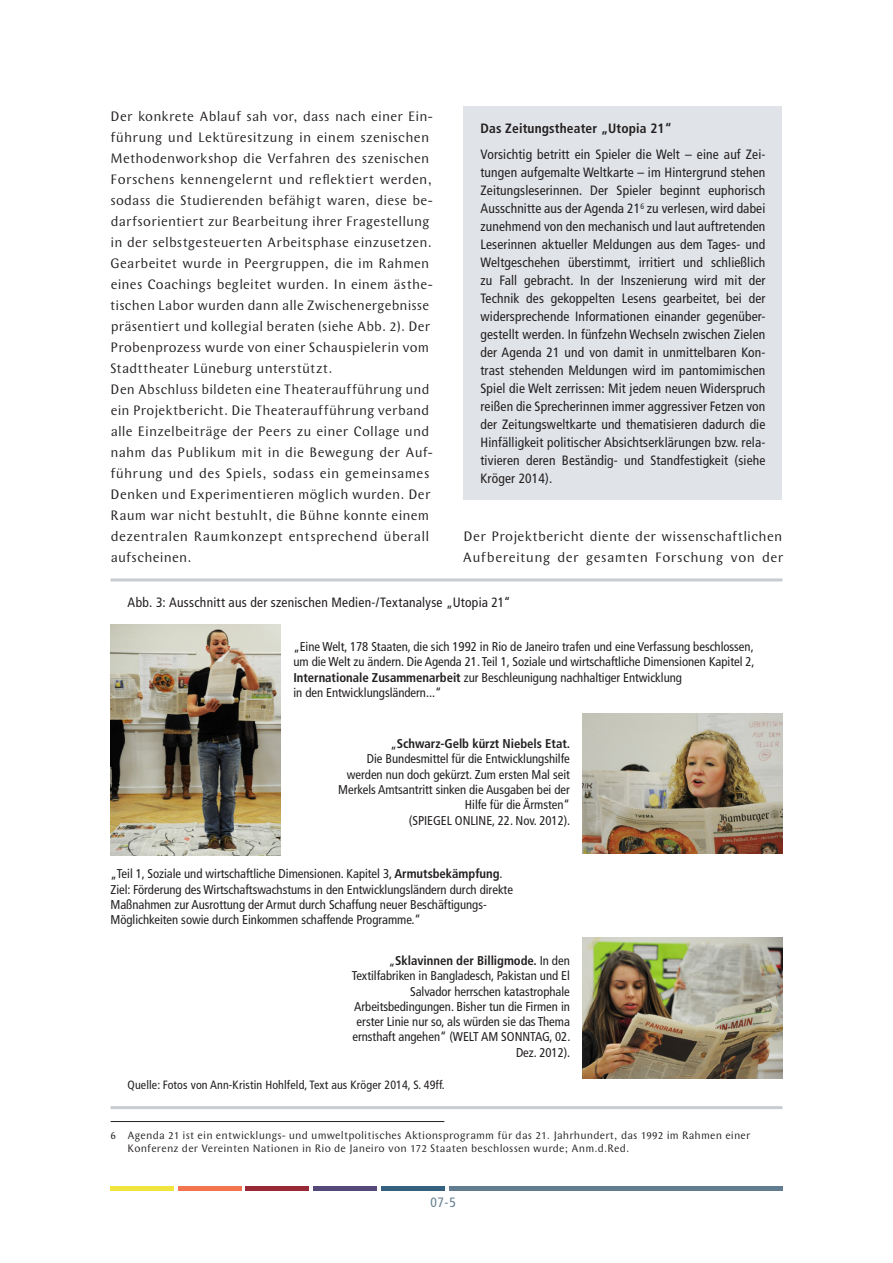
<style>
.page{position:relative;width:893px;height:1263px;background:#fff}
.page>*{position:absolute;margin:0;border:0;box-sizing:border-box;transform-origin:0 0}
.t1{font:14.25px/21px "Wunderlich";letter-spacing:.015em;color:#231f20}
.t2{font:condensed 13.5px/18px "Frutiger LT Std";letter-spacing:.01em;color:#231f20;text-align:justify}
.t3{font:700 condensed 13.5px "Frutiger LT Std";letter-spacing:.01em;color:#231f20}
.t4{font:condensed 13.5px "Frutiger LT Std";color:#617d8f}
.t5{font:condensed 12.75px/15.3px "Frutiger LT Std";letter-spacing:-.005em;color:#231f20}
.t6{font:condensed 12px "Frutiger LT Std";letter-spacing:.01em;color:#231f20}
.t7{font:11.25px/13.5px "Wunderlich";letter-spacing:.015em;color:#231f20}
.s1{font-weight:700}
</style>
<div class="page">
<div style="left:111px;top:1186px;width:63px;height:5px;background:#f0e53d"></div>
<div style="left:178px;top:1186px;width:64px;height:5px;background:#f3744f"></div>
<div style="left:246px;top:1186px;width:63px;height:5px;background:#972a36"></div>
<div style="left:313px;top:1186px;width:64px;height:5px;background:#544979"></div>
<div style="left:381px;top:1186px;width:63px;height:5px;background:#366080"></div>
<div style="left:449px;top:1186px;width:333px;height:5px;background:#617d8f"></div>
<div style="left:463px;top:106px;width:319px;height:394px;background:#e0e4e8"></div>
<hr style="left:111px;top:578px;width:671px;height:3px;background:#c7ccd3">
<hr style="left:111px;top:1121px;width:333px;height:1px;background:#231f20">
<img style="left:111px;top:624px;width:170px;height:232px">
<img style="left:583px;top:713px;width:199px;height:140px">
<img style="left:583px;top:938px;width:199px;height:140px">
<hr style="left:111px;top:1106px;width:671px;height:3px;background:#c7ccd3">
<p class="t1" style="left:110px;top:106px;width:324px">Der konkrete Ablauf sah vor, dass nach einer Ein&shy;führung und Lektüresitzung in einem szenischen Methodenworkshop die Verfahren des szenischen Forschens kennengelernt und reflektiert werden, sodass die Studierenden befähigt waren, diese be&shy;darfsorientiert zur Bearbeitung ihrer Fragestellung in der selbstgesteuerten Arbeitsphase einzusetzen.<br>Gearbeitet wurde in Peergruppen, die im Rahmen eines Coachings begleitet wurden. In einem ästhe&shy;tischen Labor wurden dann alle Zwischenergebnisse präsentiert und kollegial beraten (siehe Abb. 2). Der Probenprozess wurde von einer Schauspielerin vom Stadttheater Lüneburg unterstützt.<br>Den Abschluss bildeten eine Theateraufführung und ein Projektbericht. Die Theateraufführung verband alle Einzelbeiträge der Peers zu einer Collage und nahm das Publikum mit in die Bewegung der Auf&shy;führung und des Spiels, sodass ein gemeinsames Denken und Experimentieren möglich wurden. Der Raum war nicht bestuhlt, die Bühne konnte einem dezentralen Raumkonzept entsprechend überall aufscheinen.</p>
<p class="t3" style="left:480px;top:120px;width:193px">Das Zeitungstheater „Utopia 21“</p>
<p class="t2" style="left:480px;top:146px;width:286px">Vorsichtig betritt ein Spieler die Welt – eine auf Zei&shy;tungen aufgemalte Weltkarte – im Hintergrund stehen Zeitungsleserinnen. Der Spieler beginnt euphorisch Ausschnitte aus der Agenda 21<sup>6</sup> zu verlesen, wird dabei zunehmend von den mechanisch und laut auftretenden Leserinnen aktueller Meldungen aus dem Tages- und Weltgeschehen überstimmt, irritiert und schließlich zu Fall gebracht. In der Inszenierung wird mit der Technik des gekoppelten Lesens gearbeitet, bei der widersprechende Informationen einander gegenüber&shy;gestellt werden. In fünfzehn Wechseln zwischen Zielen der Agenda 21 und von damit in unmittelbaren Kon&shy;trast stehenden Meldungen wird im pantomimischen Spiel die Welt zerrissen: Mit jedem neuen Widerspruch reißen die Sprecherinnen immer aggressiver Fetzen von der Zeitungsweltkarte und thematisieren dadurch die Hinfälligkeit politischer Absichtserklärungen bzw. rela&shy;tivieren deren Beständig- und Standfestigkeit (siehe Kröger 2014).</p>
<p class="t1" style="left:463px;top:526px;width:322px">Der Projektbericht diente der wissenschaftlichen<br>Aufbereitung der gesamten Forschung von der</p>
<p class="t2" style="left:128px;top:593px;width:384px">Abb. 3: Ausschnitt aus der szenischen Medien-/Textanalyse „Utopia 21“</p>
<p class="t5" style="left:293px;top:639px;width:463px">„Eine Welt, 178 Staaten, die sich 1992 in Rio de Janeiro trafen und eine Verfassung beschlossen, um die Welt zu ändern. Die Agenda 21. Teil 1, Soziale und wirtschaftliche Dimensionen Kapitel 2, <span class="s1">Internationale Zusammenarbeit</span> zur Beschleunigung nachhaltiger Entwicklung<br>in den Entwicklungsländern...“</p>
<p class="t5" style="left:338px;top:736px;width:234px;text-align:right">„<span class="s1">Schwarz-Gelb kürzt Niebels Etat.<br></span>Die Bundesmittel für die Entwicklungshilfe werden nun doch gekürzt. Zum ersten Mal seit Merkels Amtsantritt sinken die Ausgaben bei der Hilfe für die Ärmsten“<br>(SPIEGEL ONLINE, 22. Nov. 2012).</p>
<p class="t5" style="left:111px;top:866px;width:404px">„Teil 1, Soziale und wirtschaftliche Dimensionen. Kapitel 3, <span class="s1">Armutsbekämpfung</span>.<br>Ziel: Förderung des Wirtschaftswachstums in den Entwicklungsländern durch direkte Maßnahmen zur Ausrottung der Armut durch Schaffung neuer Beschäftigungs-Möglichkeiten sowie durch Einkommen schaffende Programme.“</p>
<p class="t5" style="left:352px;top:953px;width:220px;text-align:right">„<span class="s1">Sklavinnen der Billigmode.</span> In den Textilfabriken in Bangladesch, Pakistan und El Salvador herrschen katastrophale Arbeitsbedingungen. Bisher tun die Firmen in erster Linie nur so, als würden sie das Thema ernsthaft angehen“ (WELT AM SONNTAG, 02.<br>Dez. 2012).</p>
<p class="t6" style="left:128px;top:1078px;width:319px">Quelle: Fotos von Ann-Kristin Hohlfeld, Text aus Kröger 2014, S. 49ff.</p>
<p class="t7" style="left:128px;top:1128px;width:624px;text-indent:-17px">6 Agenda 21 ist ein entwicklungs- und umweltpolitisches Aktionsprogramm für das 21. Jahrhundert, das 1992 im Rahmen einer<br>Konferenz der Vereinten Nationen in Rio de Janeiro von 172 Staaten beschlossen wurde; Anm.d.Red.</p>
<p class="t4" style="left:430px;top:1195px;width:27px">07-5</p>
</div>
